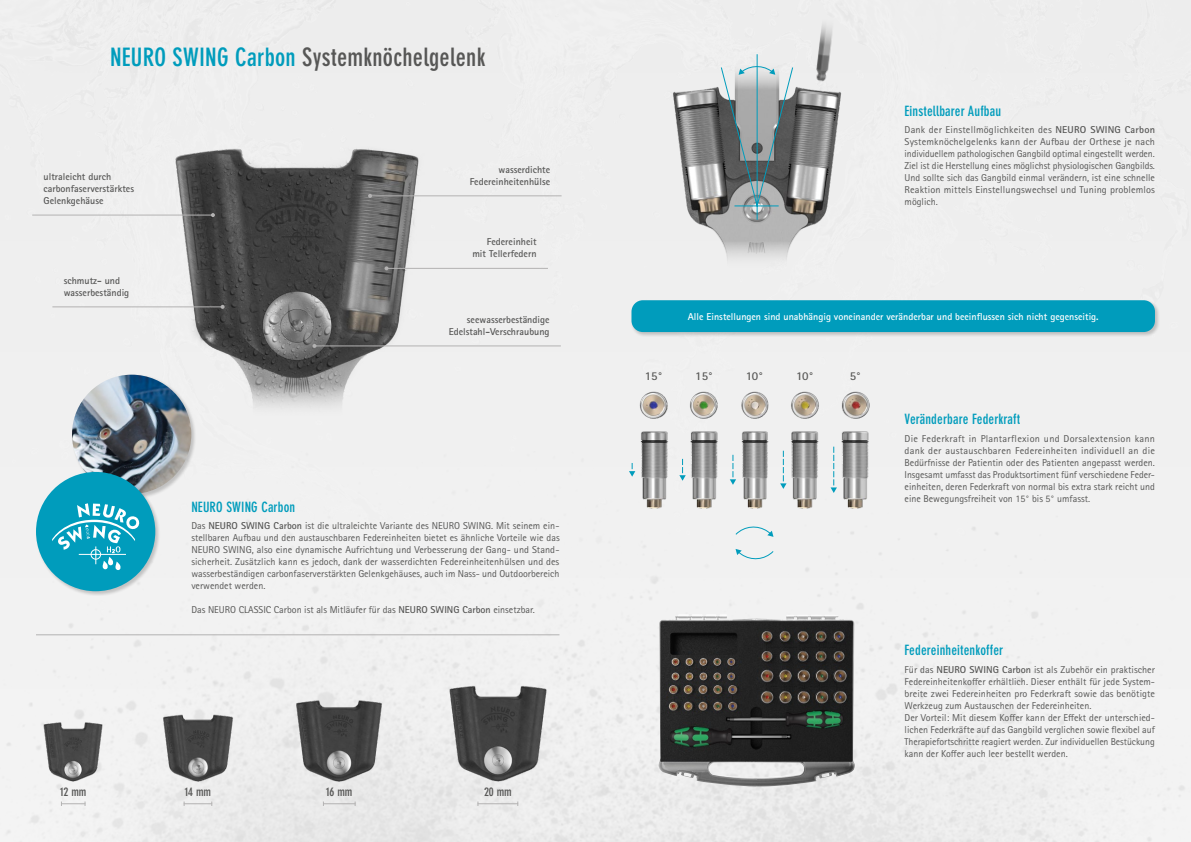
<style>
.page{position:relative;width:1191px;height:842px;background:#fff}
.page>*{position:absolute;margin:0;border:0;box-sizing:border-box;transform-origin:0 0}
.t1{font:700 condensed 25px "DIN Neuzeit Grotesk Std";letter-spacing:.01em;color:#575756}
.t2{font:700 condensed 14px "DIN Neuzeit Grotesk Std";letter-spacing:.01em;color:#009cbc}
.t3{font:700 condensed 12px "DIN Neuzeit Grotesk Std";color:#575756}
.t4{font:700 12px "Rotis Sans Serif Pro";letter-spacing:-.02em;color:#575756}
.t5{font:10px/12px "Rotis Sans Serif Pro";color:#575756;text-align:justify}
.t6{font:700 10px/12px "Rotis Sans Serif Pro";color:#575756;text-align:right}
.t7{font:700 10px "Rotis Sans Serif Pro";color:#fff}
.s1{color:#009cbc}
.s2{font-weight:700}
</style>
<div class="page">
<div style="left:0;top:451px;width:1191px;height:391px;background:#f1f1f1"></div>
<img style="left:169px;top:110px;width:256px;height:324px">
<img style="left:155px;top:697px;width:85px;height:85px">
<img style="left:38px;top:711px;width:71px;height:71px">
<svg style="left:734px;top:523px;width:39px;height:14px"></svg>
<svg style="left:735px;top:549px;width:39px;height:13px"></svg>
<img style="left:636px;top:390px;width:35px;height:119px">
<img style="left:687px;top:390px;width:34px;height:119px">
<img style="left:737px;top:390px;width:35px;height:119px">
<img style="left:787px;top:390px;width:35px;height:119px">
<img style="left:838px;top:390px;width:34px;height:119px">
<svg style="left:629px;top:463px;width:6px;height:14px"></svg>
<svg style="left:679px;top:459px;width:6px;height:22px"></svg>
<svg style="left:729px;top:455px;width:7px;height:30px"></svg>
<svg style="left:780px;top:451px;width:6px;height:38px"></svg>
<svg style="left:830px;top:447px;width:7px;height:46px"></svg>
<img style="left:645px;top:61px;width:224px;height:207px">
<img style="left:800px;top:14px;width:46px;height:83px">
<svg style="left:720px;top:53px;width:74px;height:168px"></svg>
<img style="left:290px;top:682px;width:99px;height:100px">
<img style="left:441px;top:668px;width:113px;height:114px">
<img style="left:658px;top:614px;width:196px;height:172px">
<div style="left:71px;top:374px;width:125px;height:125px;background:#000;opacity:.2"></div>
<img style="left:72px;top:375px;width:119px;height:119px;border-radius:60px">
<div style="left:35px;top:471px;width:125px;height:125px;background:#000;opacity:.2"></div>
<div style="left:36px;top:472px;width:119px;height:119px;background:#009cbc;border-radius:50%"></div>
<svg style="left:52px;top:503px;width:88px;height:67px"></svg>
<div style="left:630px;top:299px;width:530px;height:38px;background:#000;opacity:.2"></div>
<div style="left:631px;top:300px;width:524px;height:32px;background:#009cbc;border-radius:11px"></div>
<svg style="left:184px;top:801px;width:28px;height:5px"></svg>
<svg style="left:61px;top:801px;width:25px;height:5px"></svg>
<hr style="left:477px;top:803px;width:41px;height:1px;background:#b3b2b2">
<hr style="left:323px;top:803px;width:32px;height:1px;background:#b3b2b2">
<hr style="left:36px;top:634px;width:523px;height:1px;background:#b3b2b2">
<hr style="left:32px;top:215px;width:181px;height:1px;background:#b3b2b2">
<svg style="left:211px;top:213px;width:4px;height:4px"></svg>
<hr style="left:52px;top:306px;width:171px;height:1px;background:#b3b2b2">
<svg style="left:221px;top:305px;width:4px;height:4px"></svg>
<hr style="left:370px;top:195px;width:191px;height:1px;background:#b3b2b2">
<svg style="left:368px;top:194px;width:4px;height:4px"></svg>
<hr style="left:386px;top:268px;width:162px;height:1px;background:#b3b2b2">
<svg style="left:384px;top:266px;width:4px;height:4px"></svg>
<hr style="left:314px;top:345px;width:247px;height:1px;background:#b3b2b2">
<svg style="left:312px;top:344px;width:4px;height:4px"></svg>
<h1 class="t1" style="left:110px;top:43px;width:377px"><span class="s1">NEURO SWING Carbon</span> Systemknöchelgelenk</h1>
<p class="t6" style="left:44px;top:170px;width:92px;text-align:left">ultraleicht durch carbonfaserverstärktes<br>Gelenkgehäuse</p>
<p class="t6" style="left:64px;top:274px;width:67px;text-align:left">schmutz- und wasserbeständig</p>
<p class="t6" style="left:469px;top:163px;width:82px">wasserdichte<br>Federeinheitenhülse</p>
<p class="t6" style="left:472px;top:236px;width:66px">Federeinheit mit Tellerfedern</p>
<p class="t6" style="left:449px;top:313px;width:102px">seewasserbeständige<br>Edelstahl-Verschraubung</p>
<h2 class="t2" style="left:191px;top:498px;width:105px">NEURO SWING Carbon</h2>
<p class="t5" style="left:191px;top:520px;width:370px">Das <span class="s2">NEURO SWING Carbon</span> ist die ultraleichte Variante des NEURO SWING. Mit seinem ein&shy;stellbaren Aufbau und den austauschbaren Federeinheiten bietet es ähnliche Vorteile wie das NEURO SWING, also eine dynamische Aufrichtung und Verbesserung der Gang- und Stand&shy;sicherheit. Zusätzlich kann es jedoch, dank der wasserdichten Federeinheitenhülsen und des wasserbeständigen carbonfaserverstärkten Gelenkgehäuses, auch im Nass- und Outdoorbereich verwendet werden.</p>
<p class="t5" style="left:191px;top:604px;width:345px">Das NEURO CLASSIC Carbon ist als Mitläufer für das <span class="s2">NEURO SWING Carbon</span> einsetzbar.</p>
<p class="t3" style="left:60px;top:785px;width:28px">12 mm</p>
<p class="t3" style="left:185px;top:785px;width:28px">14 mm</p>
<p class="t3" style="left:326px;top:785px;width:28px">16 mm</p>
<p class="t3" style="left:484px;top:785px;width:29px">20 mm</p>
<h2 class="t2" style="left:904px;top:103px;width:98px">Einstellbarer Aufbau</h2>
<p class="t5" style="left:904px;top:124px;width:252px">Dank der Einstellmöglichkeiten des <span class="s2">NEURO SWING Carbon </span>Systemknöchelgelenks kann der Aufbau der Orthese je nach individuellem pathologischen Gangbild optimal eingestellt werden.<br>Ziel ist die Herstellung eines möglichst physiologischen Gangbilds.<br>Und sollte sich das Gangbild einmal verändern, ist eine schnelle Reaktion mittels Einstellungswechsel und Tuning problemlos möglich.</p>
<p class="t7" style="left:688px;top:310px;width:412px">Alle Einstellungen sind unabhängig voneinander veränderbar und beeinflussen sich nicht gegenseitig.</p>
<p class="t4" style="left:645px;top:369px;width:19px">15°</p>
<p class="t4" style="left:695px;top:369px;width:19px">15°</p>
<p class="t4" style="left:746px;top:369px;width:19px">10°</p>
<p class="t4" style="left:796px;top:369px;width:19px">10°</p>
<p class="t4" style="left:849px;top:369px;width:13px">5°</p>
<h2 class="t2" style="left:904px;top:411px;width:117px">Veränderbare Federkraft</h2>
<p class="t5" style="left:904px;top:433px;width:252px">Die Federkraft in Plantarflexion und Dorsalextension kann dank der austauschbaren Federeinheiten individuell an die Bedürfnisse der Patientin oder des Patienten angepasst werden.<br>Insgesamt umfasst das Produktsortiment fünf verschiedene Feder&shy;einheiten, deren Federkraft von normal bis extra stark reicht und eine Bewegungsfreiheit von 15° bis 5° umfasst.</p>
<h2 class="t2" style="left:904px;top:642px;width:100px">Federeinheitenkoffer</h2>
<p class="t5" style="left:904px;top:663px;width:252px;text-align:left">Für das <span class="s2">NEURO SWING Carbon</span> ist als Zubehör ein praktischer Federeinheitenkoffer erhältlich. Dieser enthält für jede System&shy;breite zwei Federeinheiten pro Federkraft sowie das benötigte Werkzeug zum Austauschen der Federeinheiten.<br>Der Vorteil: Mit diesem Koffer kann der Effekt der unterschied&shy;lichen Federkräfte auf das Gangbild verglichen sowie flexibel auf Therapiefortschritte reagiert werden. Zur individuellen Bestückung kann der Koffer auch leer bestellt werden.</p>
</div>
